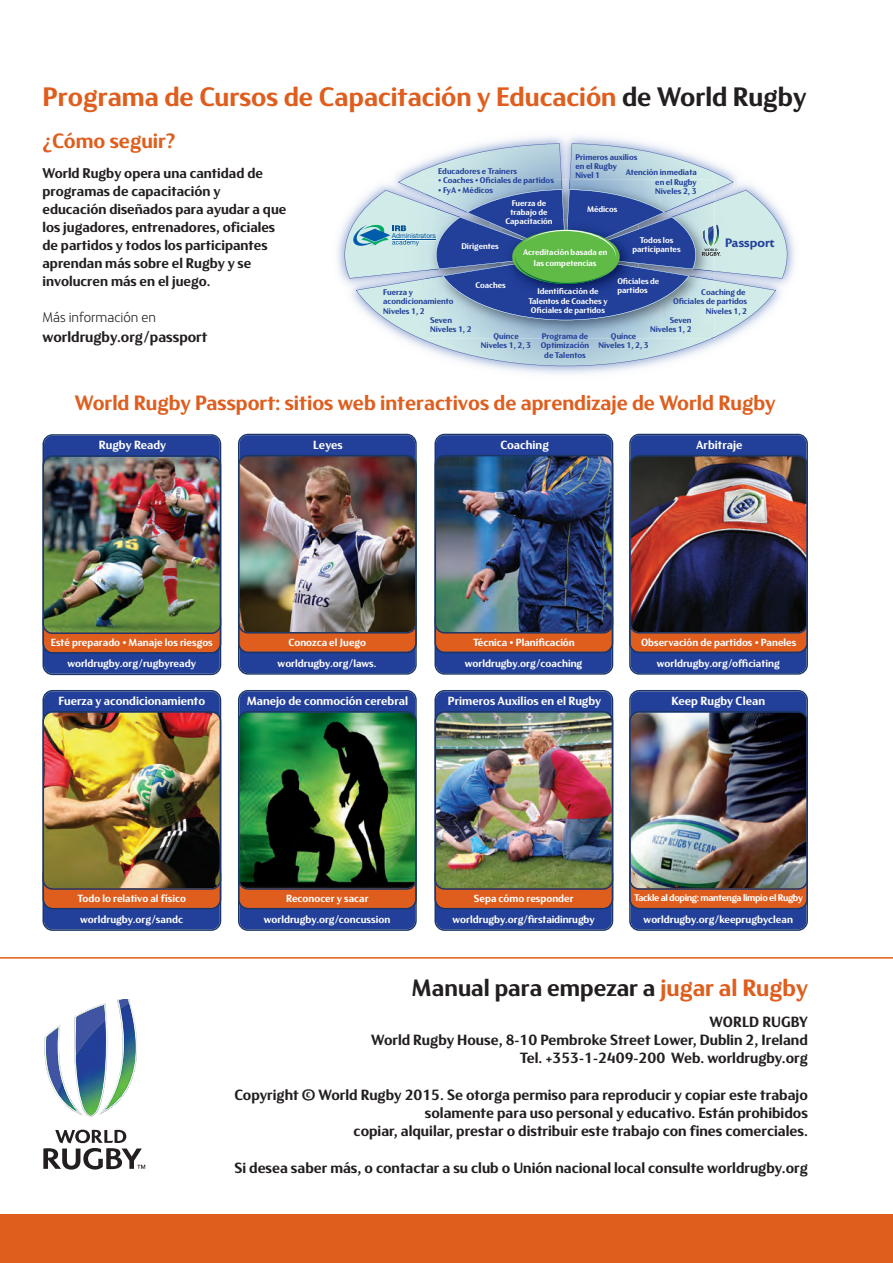
<style>
.page{position:relative;width:893px;height:1263px;background:#fff}
.page>*{position:absolute;margin:0;border:0;box-sizing:border-box;transform-origin:0 0}
.t1{font:700 27px "FS Blake";color:#df5e1e}
.t2{font:700 24px "FS Blake";color:#231f20}
.t3{font:700 21px "FS Blake";color:#df5e1e}
.t4{font:700 15px/18px "FS Blake";color:#231f20;text-align:right}
.t5{font:700 14.25px/18px "FS Blake";color:#231f20}
.t6{font:300 14.25px "FS Blake";color:#231f20}
.t7{font:700 12.6px "Colosseum";color:#223f99}
.t8{font:700 12px "FS Blake";color:#fff}
.t9{font:700 10.5px "FS Blake";color:#fff}
.t10{font:700 9.75px "FS Blake";letter-spacing:-.035em;color:#fff}
.t11{font:700 8.4px/9.3px "FS Blake";color:#223f99}
.t12{font:700 8.4px/9.3px "FS Blake";color:#fff;text-align:center}
.t13{font:6.75px "Helvetica Neue";color:#01529a}
.s1{color:#231f20}
.s2{color:#df5e1e}
</style>
<div class="page">
<div style="left:0;top:1203px;width:893px;height:60px;background:#df5e1e"></div>
<div style="left:0;top:1202px;width:893px;height:11px;background:#fff"></div>
<img style="left:337px;top:136px;width:458px;height:238px">
<svg style="left:345px;top:143px;width:442px;height:223px"></svg>
<img style="left:426px;top:179px;width:288px;height:160px">
<svg style="left:351px;top:189px;width:345px;height:131px;background:#6c8dad"></svg>
<svg style="left:702px;top:224px;width:21px;height:32px"></svg>
<hr style="left:0;top:957px;width:893px;height:2px;background:#df5e1e">
<img style="left:43px;top:434px;width:178px;height:241px">
<img style="left:434px;top:690px;width:179px;height:241px">
<img style="left:238px;top:690px;width:179px;height:241px">
<img style="left:434px;top:434px;width:179px;height:241px">
<img style="left:629px;top:434px;width:179px;height:241px">
<img style="left:43px;top:690px;width:178px;height:241px">
<img style="left:238px;top:434px;width:179px;height:241px">
<img style="left:629px;top:690px;width:179px;height:241px">
<svg style="left:44px;top:999px;width:93px;height:118px"></svg>
<svg style="left:43px;top:1130px;width:102px;height:39px"></svg>
<h1 class="t1" style="left:43px;top:88px;width:765px">Programa de Cursos de Capacitación y Educación <span class="s1">de World Rugby</span></h1>
<h3 class="t3" style="left:43px;top:133px;width:135px">¿Cómo seguir?</h3>
<p class="t5" style="left:43px;top:166px;width:245px">World Rugby opera una cantidad de programas de capacitación y educación diseñados para ayudar a que los jugadores, entrenadores, oficiales de partidos y todos los participantes aprendan más sobre el Rugby y se involucren más en el juego.</p>
<p class="t6" style="left:43px;top:312px;width:115px">Más información en</p>
<p class="t4" style="left:43px;top:329px;width:166px">worldrugby.org/passport</p>
<p class="t11" style="left:575px;top:153px;width:63px">Primeros auxilios en el Rugby<br>Nivel 1</p>
<p class="t11" style="left:438px;top:167px;width:80px">Educadores e Trainers</p>
<p class="t11" style="left:438px;top:177px;width:117px">• Coaches • Oficiales de partidos</p>
<p class="t11" style="left:438px;top:186px;width:56px">• FyA • Médicos</p>
<p class="t11" style="left:655px;top:169px;width:43px;text-align:justify;text-indent:-29px">Atención inmediata en el Rugby Niveles 2, 3</p>
<p class="t12" style="left:505px;top:199px;width:49px">Fuerza de trabajo de<br>Capacitación</p>
<p class="t12" style="left:587px;top:205px;width:32px">Médicos</p>
<p class="t13" style="left:392px;top:233px;width:46px">Administrators</p>
<p class="t12" style="left:632px;top:236px;width:50px">Todos los participantes</p>
<p class="t7" style="left:725px;top:236px;width:51px">Passport</p>
<p class="t12" style="left:461px;top:242px;width:39px">Dirigentes</p>
<p class="t12" style="left:523px;top:248px;width:86px;line-height:11.1px">Acreditación basada en las competencias</p>
<p class="t12" style="left:475px;top:281px;width:32px">Coaches</p>
<p class="t12" style="left:617px;top:277px;width:44px;text-align:left">Oficiales de partidos</p>
<p class="t12" style="left:528px;top:288px;width:81px">Identificación de<br>Talentos de Coaches y<br>Oficiales de partidos</p>
<p class="t11" style="left:383px;top:288px;width:72px">Fuerza y acondicionamiento<br>Niveles 1, 2</p>
<p class="t11" style="left:673px;top:288px;width:76px;text-align:right">Coaching de<br>Oficiales de partidos<br>Niveles 1, 2</p>
<p class="t11" style="left:430px;top:316px;width:43px">Seven<br>Niveles 1, 2</p>
<p class="t11" style="left:650px;top:316px;width:43px;text-align:right">Seven<br>Niveles 1, 2</p>
<p class="t11" style="left:481px;top:332px;width:52px;text-align:center">Quince<br>Niveles 1, 2, 3</p>
<p class="t11" style="left:598px;top:332px;width:52px;text-align:center">Quince<br>Niveles 1, 2, 3</p>
<p class="t11" style="left:541px;top:332px;width:50px;text-align:center">Programa de<br>Optimización de Talentos</p>
<h3 class="t3" style="left:75px;top:395px;width:702px">World Rugby Passport: sitios web interactivos de aprendizaje de World Rugby</h3>
<p class="t8" style="left:99px;top:441px;width:69px">Rugby Ready</p>
<p class="t8" style="left:313px;top:441px;width:31px">Leyes</p>
<p class="t8" style="left:500px;top:441px;width:50px">Coaching</p>
<p class="t8" style="left:696px;top:441px;width:48px">Arbitraje</p>
<p class="t9" style="left:51px;top:639px;width:164px">Esté preparado • Manaje los riesgos</p>
<p class="t9" style="left:288px;top:638px;width:79px">Conozca el Juego</p>
<p class="t9" style="left:473px;top:638px;width:103px">Técnica • Planificación</p>
<p class="t9" style="left:641px;top:638px;width:157px">Observación de partidos • Paneles</p>
<p class="t9" style="left:67px;top:660px;width:130px">worldrugby.org/rugbyready</p>
<p class="t9" style="left:278px;top:659px;width:100px">worldrugby.org/laws.</p>
<p class="t9" style="left:465px;top:659px;width:119px">worldrugby.org/coaching</p>
<p class="t9" style="left:657px;top:659px;width:124px">worldrugby.org/officiating</p>
<p class="t8" style="left:59px;top:697px;width:148px">Fuerza y acondicionamiento</p>
<p class="t8" style="left:247px;top:697px;width:163px">Manejo de conmoción cerebral</p>
<p class="t8" style="left:448px;top:697px;width:155px">Primeros Auxilios en el Rugby</p>
<p class="t8" style="left:672px;top:697px;width:95px">Keep Rugby Clean</p>
<p class="t9" style="left:78px;top:895px;width:110px">Todo lo relativo al físico</p>
<p class="t9" style="left:80px;top:916px;width:104px">worldrugby.org/sandc</p>
<p class="t9" style="left:286px;top:895px;width:84px">Reconocer y sacar</p>
<p class="t9" style="left:264px;top:916px;width:128px">worldrugby.org/concussion</p>
<p class="t9" style="left:474px;top:895px;width:101px">Sepa cómo responder</p>
<p class="t9" style="left:453px;top:916px;width:144px">worldrugby.org/firstaidinrugby</p>
<p class="t10" style="left:634px;top:895px;width:170px">Tackle al doping: mantenga limpio el Rugby</p>
<p class="t9" style="left:644px;top:916px;width:151px">worldrugby.org/keeprugbyclean</p>
<h2 class="t2" style="left:412px;top:979px;width:398px">Manual para empezar a <span class="s2">jugar al Rugby</span></h2>
<p class="t4" style="left:371px;top:1015px;width:438px">WORLD RUGBy<br>World Rugby House, 8-10 Pembroke Street Lower, Dublin 2, Ireland<br>Tel. +353-1-2409-200 Web. worldrugby.org</p>
<p class="t4" style="left:234px;top:1087px;width:575px">Copyright © World Rugby 2015. Se otorga permiso para reproducir y copiar este trabajo solamente para uso personal y educativo. Están prohibidos<br>copiar, alquilar, prestar o distribuir este trabajo con fines comerciales.</p>
<p class="t4" style="left:234px;top:1160px;width:575px">Si desea saber más, o contactar a su club o Unión nacional local consulte worldrugby.org</p>
</div>
